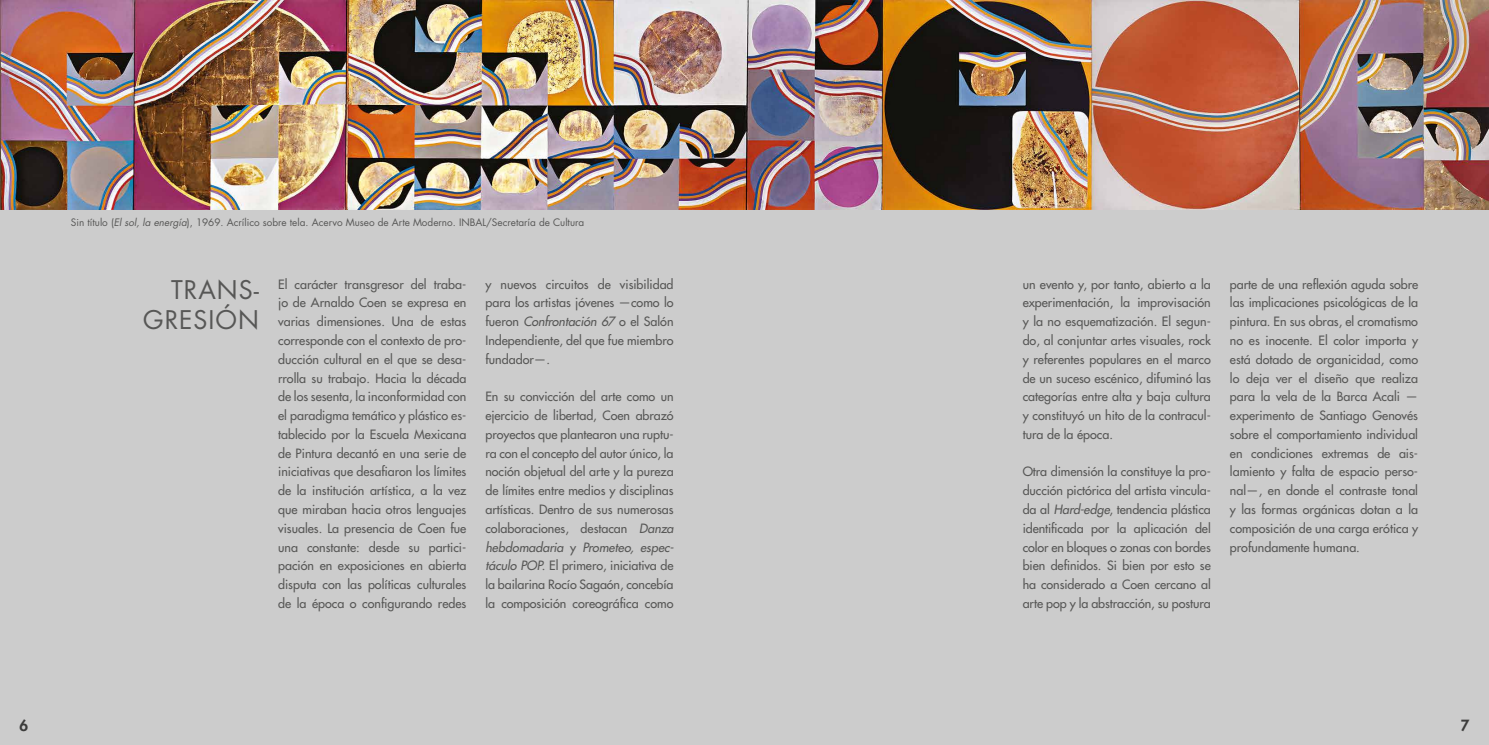
<style>
.page{position:relative;width:1489px;height:745px;background:#fff}
.page>*{position:absolute;margin:0;border:0;box-sizing:border-box;transform-origin:0 0}
.t1{font:25px/30px "Futura Std";letter-spacing:.04em;color:#575756;text-align:right}
.t2{font:800 15px "Futura Std";color:#3c3c3b}
.t3{font:500 12.5px/18.8px "Futura Std";color:#575756;text-align:justify}
.t4{font:10px "Futura Std";color:#575756}
.s1{font-style:italic}
</style>
<div class="page">
<div style="left:0;top:0;width:1488px;height:744px;background:#ccc"></div>
<img style="left:0;top:0;width:1488px;height:209px">
<p class="t4" style="left:71px;top:216px;width:515px">Sin título (<span class="s1">El sol, la energía</span>), 1969. Acrílico sobre tela. Acervo Museo de Arte Moderno. INBAL/Secretaría de Cultura</p>
<h1 class="t1" style="left:143px;top:275px;width:117px">TRANS-<br>GRESIÓN</h1>
<p class="t3" style="left:1022px;top:274px;width:190px">un evento y, por tanto, abierto a la experimentación, la improvisación y la no esquematización. El segun&shy;do, al conjuntar artes visuales, rock y referentes populares en el marco de un suceso escénico, difuminó las categorías entre alta y baja cultura y constituyó un hito de la contracul&shy;tura de la época.</p>
<p class="t3" style="left:1022px;top:462px;width:190px">Otra dimensión la constituye la pro&shy;ducción pictórica del artista vincula&shy;da al <span class="s1">Hard-edge</span>, tendencia plástica identificada por la aplicación del color en bloques o zonas con bordes bien definidos. Si bien por esto se ha considerado a Coen cercano al arte pop y la abstracción, su postura</p>
<p class="t3" style="left:278px;top:274px;width:190px">El carácter transgresor del traba&shy;jo de Arnaldo Coen se expresa en varias dimensiones. Una de estas corresponde con el contexto de pro&shy;ducción cultural en el que se desa&shy;rrolla su trabajo. Hacia la década de los sesenta, la inconformidad con el paradigma temático y plástico es&shy;tablecido por la Escuela Mexicana de Pintura decantó en una serie de iniciativas que desafiaron los límites de la institución artística, a la vez que miraban hacia otros lenguajes visuales. La presencia de Coen fue una constante: desde su partici&shy;pación en exposiciones en abierta disputa con las políticas culturales de la época o configurando redes</p>
<p class="t3" style="left:485px;top:274px;width:190px">y nuevos circuitos de visibilidad para los artistas jóvenes —como lo fueron <span class="s1">Confrontación 67</span> o el Salón Independiente, del que fue miembro fundador—.</p>
<p class="t3" style="left:485px;top:387px;width:190px">En su convicción del arte como un ejercicio de libertad, Coen abrazó proyectos que plantearon una ruptu&shy;ra con el concepto del autor único, la noción objetual del arte y la pureza de límites entre medios y disciplinas artísticas. Dentro de sus numerosas colaboraciones, destacan <span class="s1">Danza hebdomadaria</span> y <span class="s1">Prometeo, espec&shy;táculo POP</span>. El primero, iniciativa de la bailarina Rocío Sagaón, concebía la composición coreográfica como</p>
<p class="t3" style="left:1229px;top:274px;width:190px">parte de una reflexión aguda sobre las implicaciones psicológicas de la pintura. En sus obras, el cromatismo no es inocente. El color importa y está dotado de organicidad, como lo deja ver el diseño que realiza para la vela de la Barca Acali — experimento de Santiago Genovés sobre el comportamiento individual en condiciones extremas de ais&shy;lamiento y falta de espacio perso&shy;nal—, en donde el contraste tonal y las formas orgánicas dotan a la composición de una carga erótica y profundamente humana.</p>
<p class="t2" style="left:20px;top:715px;width:10px">6</p>
<p class="t2" style="left:1460px;top:715px;width:10px">7</p>
</div>
